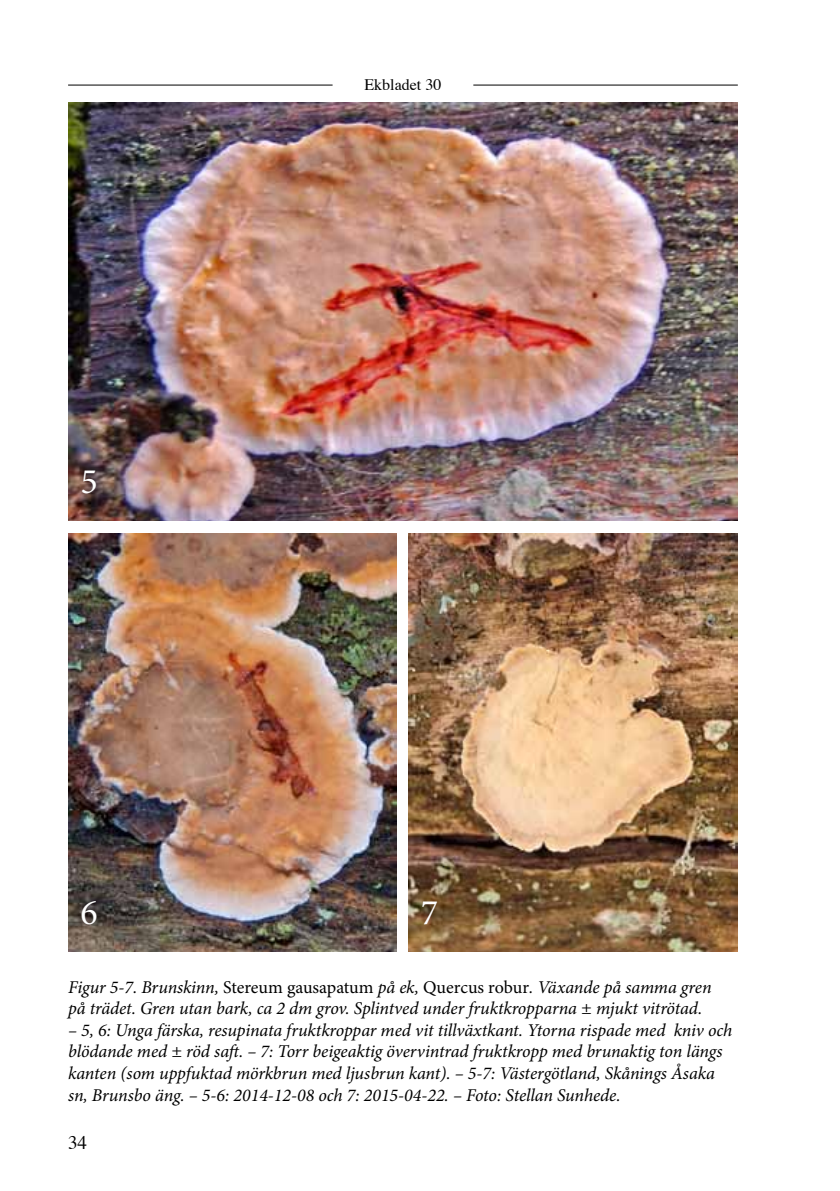
<style>
.page{position:relative;width:840px;height:1191px;background:#fff}
.page>*{position:absolute;margin:0;border:0;box-sizing:border-box;transform-origin:0 0}
.t1{font:36px "Minion Pro";color:#fff}
.t2{font:19px "Times";color:#000}
.t3{font:italic 18px/21.6px "Minion Pro";letter-spacing:-.01em;color:#000}
.t4{font:16px "Times";color:#000}
.s1{font-style:normal}
</style>
<div class="page">
<hr style="left:68px;top:85px;width:264px;height:1px;background:#000">
<hr style="left:473px;top:85px;width:264px;height:1px;background:#000">
<img style="left:68px;top:102px;width:669px;height:418px">
<img style="left:68px;top:533px;width:328px;height:418px">
<img style="left:408px;top:533px;width:329px;height:418px">
<h1 class="t1" style="left:80px;top:457px;width:19px">5</h1>
<p class="t4" style="left:364px;top:69px;width:78px">Ekbladet 30</p>
<h1 class="t1" style="left:80px;top:888px;width:19px">6</h1>
<h1 class="t1" style="left:421px;top:888px;width:19px">7</h1>
<p class="t3" style="left:68px;top:976px;width:644px">Figur 5-7. Brunskinn, <span class="s1">Stereum gausapatum</span> på ek, <span class="s1">Quercus robur</span>. Växande på samma gren på trädet. Gren utan bark, ca 2 dm grov. Splintved under fruktkropparna ± mjukt vitrötad.</p>
<p class="t3" style="left:68px;top:1019px;width:665px">– 5, 6: Unga färska, resupinata fruktkroppar med vit tillväxtkant. Ytorna rispade med kniv och blödande med ± röd saft. – 7: Torr beigeaktig övervintrad fruktkropp med brunaktig ton längs kanten (som uppfuktad mörkbrun med ljusbrun kant). – 5-7: Västergötland, Skånings Åsaka sn, Brunsbo äng. – 5-6: 2014-12-08 och 7: 2015-04-22. – Foto: Stellan Sunhede.</p>
<p class="t2" style="left:68px;top:1124px;width:20px">34</p>
</div>
